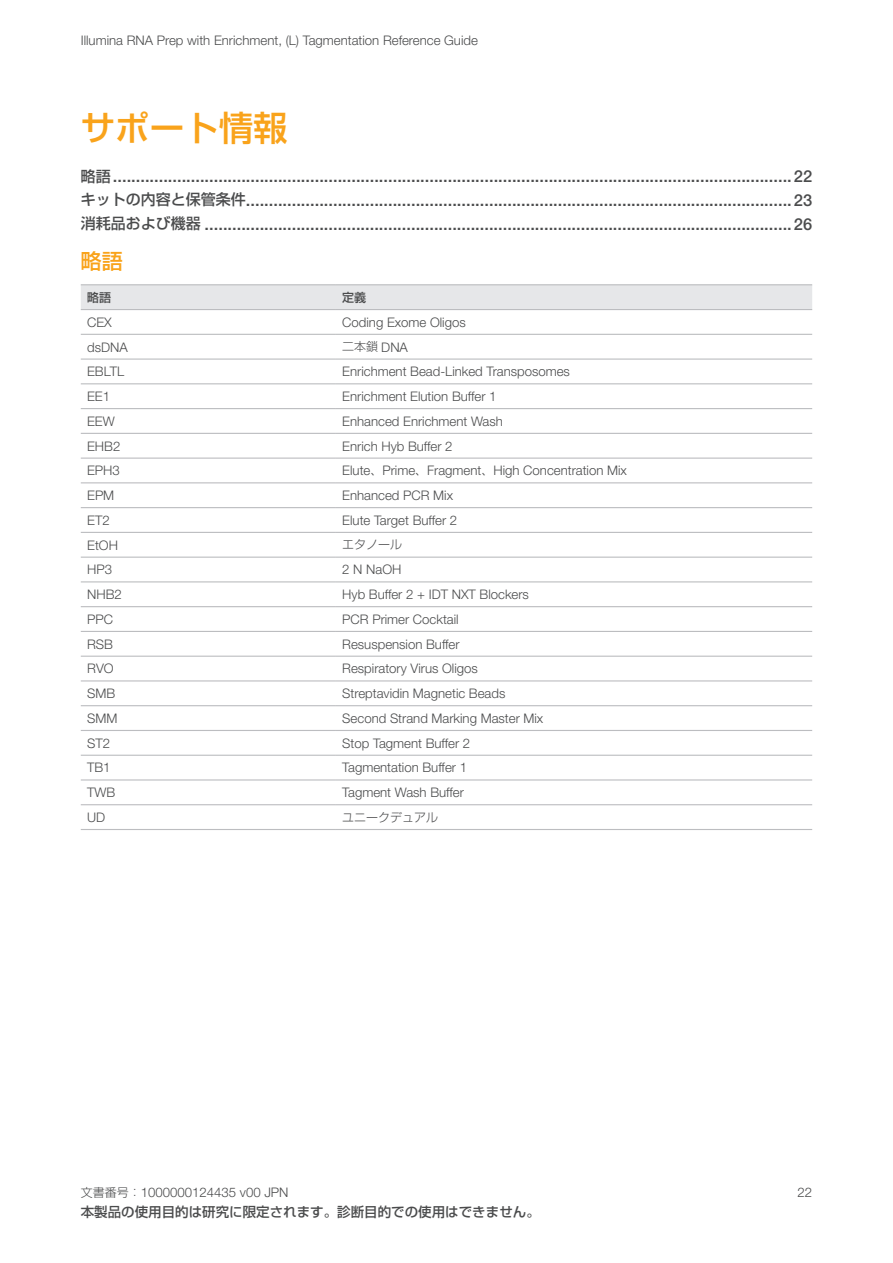
<style>
.page{position:relative;width:893px;height:1263px;background:#fff}
.page>*{position:absolute;margin:0;border:0;box-sizing:border-box;transform-origin:0 0}
.t1{font:500 34.5px "Shin Go Pro";color:#f9a31b}
.t2{font:500 21px "Shin Go Pro";color:#f9a31b}
.t3{font:500 16.5px/23.7px "Helvetica Neue LT Std";color:#4b4c4d;text-align:justify}
.t4{font:500 13.5px "Shin Go Pro";color:#4b4c4d}
.t5{font:300 13.2px "Helvetica Neue LT Std";color:#4b4c4d}
.t6{font:300 12px "Shin Go Pro";color:#4b4c4d}
.t7{font:500 12px "Shin Go Pro";color:#4b4c4d}
.s1{font-family:"Shin Go Pro";font-size:15px}
.s2{font-family:"Helvetica Neue LT Std";font-size:13.2px}
.s3{font-family:"Shin Go Pro";font-size:12px}
</style>
<div class="page">
<div style="left:81px;top:285px;width:731px;height:24px;background:#e6e7e9"></div>
<hr style="left:81px;top:829px;width:255px;height:1px;background:#bcbdc0">
<hr style="left:336px;top:829px;width:476px;height:1px;background:#bcbdc0">
<hr style="left:81px;top:284px;width:255px;height:1px;background:#bcbdc0">
<hr style="left:336px;top:284px;width:476px;height:1px;background:#bcbdc0">
<hr style="left:81px;top:309px;width:255px;height:1px;background:#bcbdc0">
<hr style="left:336px;top:309px;width:476px;height:1px;background:#bcbdc0">
<hr style="left:81px;top:334px;width:255px;height:1px;background:#bcbdc0">
<hr style="left:336px;top:334px;width:476px;height:1px;background:#bcbdc0">
<hr style="left:81px;top:358px;width:255px;height:2px;background:#bcbdc0">
<hr style="left:336px;top:358px;width:476px;height:2px;background:#bcbdc0">
<hr style="left:81px;top:383px;width:255px;height:1px;background:#bcbdc0">
<hr style="left:336px;top:383px;width:476px;height:1px;background:#bcbdc0">
<hr style="left:81px;top:408px;width:255px;height:1px;background:#bcbdc0">
<hr style="left:336px;top:408px;width:476px;height:1px;background:#bcbdc0">
<hr style="left:81px;top:433px;width:255px;height:1px;background:#bcbdc0">
<hr style="left:336px;top:433px;width:476px;height:1px;background:#bcbdc0">
<hr style="left:81px;top:457px;width:255px;height:2px;background:#bcbdc0">
<hr style="left:336px;top:457px;width:476px;height:2px;background:#bcbdc0">
<hr style="left:81px;top:482px;width:255px;height:1px;background:#bcbdc0">
<hr style="left:336px;top:482px;width:476px;height:1px;background:#bcbdc0">
<hr style="left:81px;top:507px;width:255px;height:1px;background:#bcbdc0">
<hr style="left:336px;top:507px;width:476px;height:1px;background:#bcbdc0">
<hr style="left:81px;top:532px;width:255px;height:1px;background:#bcbdc0">
<hr style="left:336px;top:532px;width:476px;height:1px;background:#bcbdc0">
<hr style="left:81px;top:557px;width:255px;height:1px;background:#bcbdc0">
<hr style="left:336px;top:557px;width:476px;height:1px;background:#bcbdc0">
<hr style="left:81px;top:581px;width:255px;height:1px;background:#bcbdc0">
<hr style="left:336px;top:581px;width:476px;height:1px;background:#bcbdc0">
<hr style="left:81px;top:606px;width:255px;height:1px;background:#bcbdc0">
<hr style="left:336px;top:606px;width:476px;height:1px;background:#bcbdc0">
<hr style="left:81px;top:631px;width:255px;height:1px;background:#bcbdc0">
<hr style="left:336px;top:631px;width:476px;height:1px;background:#bcbdc0">
<hr style="left:81px;top:656px;width:255px;height:1px;background:#bcbdc0">
<hr style="left:336px;top:656px;width:476px;height:1px;background:#bcbdc0">
<hr style="left:81px;top:680px;width:255px;height:1px;background:#bcbdc0">
<hr style="left:336px;top:680px;width:476px;height:1px;background:#bcbdc0">
<hr style="left:81px;top:705px;width:255px;height:1px;background:#bcbdc0">
<hr style="left:336px;top:705px;width:476px;height:1px;background:#bcbdc0">
<hr style="left:81px;top:730px;width:255px;height:1px;background:#bcbdc0">
<hr style="left:336px;top:730px;width:476px;height:1px;background:#bcbdc0">
<hr style="left:81px;top:755px;width:255px;height:1px;background:#bcbdc0">
<hr style="left:336px;top:755px;width:476px;height:1px;background:#bcbdc0">
<hr style="left:81px;top:779px;width:255px;height:1px;background:#bcbdc0">
<hr style="left:336px;top:779px;width:476px;height:1px;background:#bcbdc0">
<hr style="left:81px;top:804px;width:255px;height:1px;background:#bcbdc0">
<hr style="left:336px;top:804px;width:476px;height:1px;background:#bcbdc0">
<p class="t5" style="left:81px;top:32px;width:399px">Illumina RNA Prep with Enrichment, (L) Tagmentation Reference Guide</p>
<h1 class="t1" style="left:81px;top:99px;width:208px">サポート情報</h1>
<p class="t3" style="left:81px;top:164px;width:733px"><span class="s1">略語</span> ....................................................................................................................................................22<span class="s1">キットの内容と保管条件</span> .......................................................................................................................23<span class="s1">消耗品および機器</span> ................................................................................................................................26</p>
<h2 class="t2" style="left:81px;top:244px;width:43px">略語</h2>
<p class="t7" style="left:87px;top:287px;width:25px">略語</p>
<p class="t7" style="left:342px;top:287px;width:25px">定義</p>
<p class="t5" style="left:87px;top:314px;width:26px">CEX</p>
<p class="t5" style="left:342px;top:314px;width:125px">Coding Exome Oligos</p>
<p class="t5" style="left:87px;top:339px;width:42px">dsDNA</p>
<p class="t6" style="left:342px;top:337px;width:67px">二本鎖 <span class="s2">DNA</span></p>
<p class="t5" style="left:87px;top:364px;width:38px">EBLTL</p>
<p class="t5" style="left:342px;top:364px;width:229px">Enrichment Bead-Linked Transposomes</p>
<p class="t5" style="left:87px;top:388px;width:24px">EE1</p>
<p class="t5" style="left:342px;top:388px;width:156px">Enrichment Elution Buffer 1</p>
<p class="t5" style="left:87px;top:413px;width:29px">EEW</p>
<p class="t5" style="left:342px;top:413px;width:162px">Enhanced Enrichment Wash</p>
<p class="t5" style="left:87px;top:438px;width:35px">EHB2</p>
<p class="t5" style="left:342px;top:438px;width:112px">Enrich Hyb Buffer 2</p>
<p class="t5" style="left:87px;top:463px;width:34px">EPH3</p>
<p class="t5" style="left:342px;top:463px;width:286px">Elute<span class="s3">、</span>Prime<span class="s3">、</span>Fragment<span class="s3">、</span>High Concentration Mix</p>
<p class="t5" style="left:87px;top:487px;width:29px">EPM</p>
<p class="t5" style="left:342px;top:487px;width:112px">Enhanced PCR Mix</p>
<p class="t5" style="left:87px;top:512px;width:24px">ET2</p>
<p class="t5" style="left:342px;top:512px;width:116px">Elute Target Buffer 2</p>
<p class="t5" style="left:87px;top:537px;width:32px">EtOH</p>
<p class="t6" style="left:342px;top:535px;width:61px">エタノール</p>
<p class="t5" style="left:87px;top:562px;width:26px">HP3</p>
<p class="t5" style="left:342px;top:562px;width:61px">2 N NaOH</p>
<p class="t5" style="left:87px;top:586px;width:36px">NHB2</p>
<p class="t5" style="left:342px;top:586px;width:188px">Hyb Buffer 2 + IDT NXT Blockers</p>
<p class="t5" style="left:87px;top:611px;width:27px">PPC</p>
<p class="t5" style="left:342px;top:611px;width:118px">PCR Primer Cocktail</p>
<p class="t5" style="left:87px;top:636px;width:27px">RSB</p>
<p class="t5" style="left:342px;top:636px;width:119px">Resuspension Buffer</p>
<p class="t5" style="left:87px;top:661px;width:28px">RVO</p>
<p class="t5" style="left:342px;top:661px;width:137px">Respiratory Virus Oligos</p>
<p class="t5" style="left:87px;top:685px;width:30px">SMB</p>
<p class="t5" style="left:342px;top:685px;width:165px">Streptavidin Magnetic Beads</p>
<p class="t5" style="left:87px;top:710px;width:32px">SMM</p>
<p class="t5" style="left:342px;top:710px;width:202px">Second Strand Marking Master Mix</p>
<p class="t5" style="left:87px;top:735px;width:24px">ST2</p>
<p class="t5" style="left:342px;top:735px;width:129px">Stop Tagment Buffer 2</p>
<p class="t5" style="left:87px;top:760px;width:25px">TB1</p>
<p class="t5" style="left:342px;top:760px;width:126px">Tagmentation Buffer 1</p>
<p class="t5" style="left:87px;top:784px;width:30px">TWB</p>
<p class="t5" style="left:342px;top:784px;width:123px">Tagment Wash Buffer</p>
<p class="t5" style="left:87px;top:809px;width:20px">UD</p>
<p class="t6" style="left:342px;top:807px;width:97px">ユニークデュアル</p>
<p class="t5" style="left:81px;top:1184px;width:209px"><span class="s3">文書番号：</span>1000000124435 v00 JPN</p>
<p class="t5" style="left:797px;top:1184px;width:16px">22</p>
<p class="t4" style="left:81px;top:1201px;width:461px">本製品の使用目的は研究に限定されます。診断目的での使用はできません。</p>
</div>
